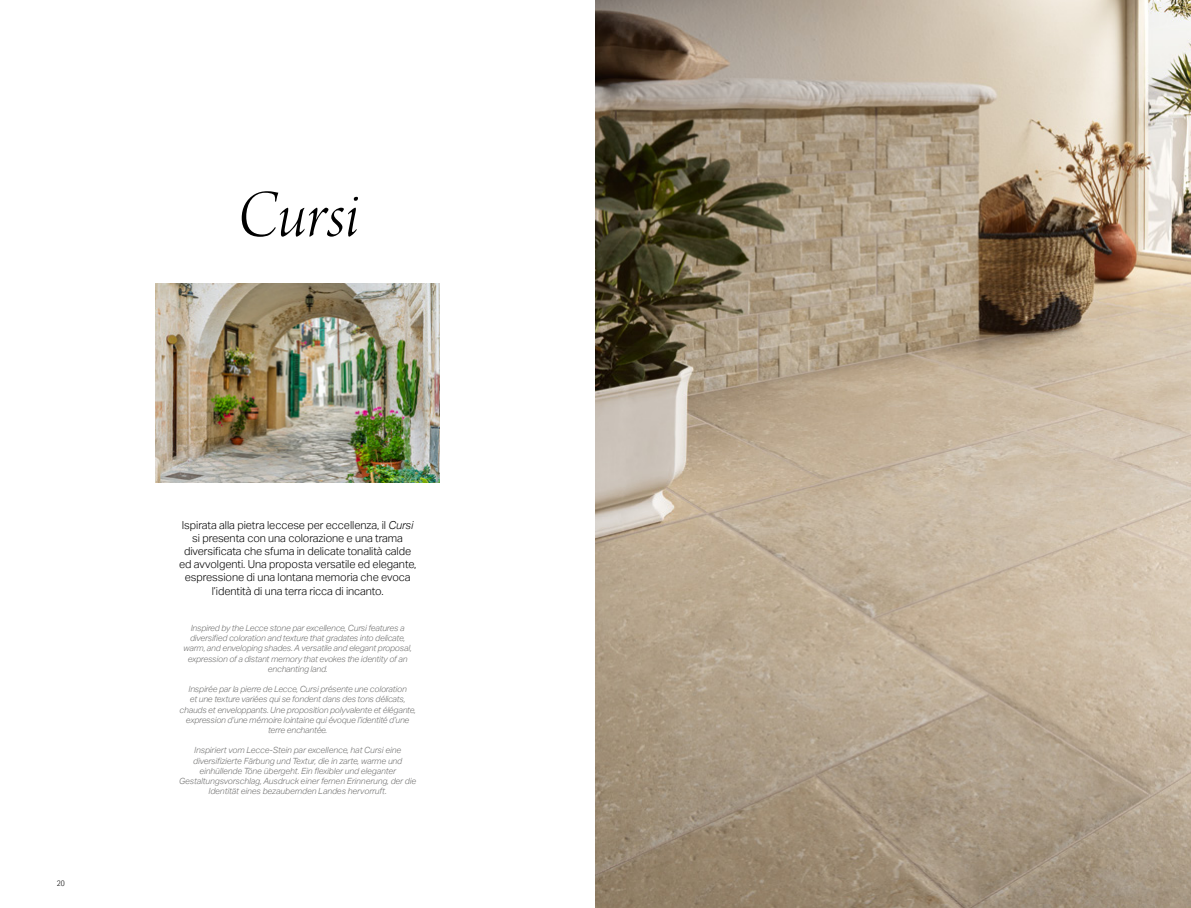
<style>
.page{position:relative;width:1191px;height:908px;background:#fff}
.page>*{position:absolute;margin:0;border:0;box-sizing:border-box;transform-origin:0 0}
.t1{font:70px "Arno Pro Light Italic Display";letter-spacing:.005em;color:#000}
.t2{font:300 11px/13.2px "Aktiv Grotesk";letter-spacing:-.005em;color:#000;text-align:center}
.t3{font:italic 300 8.5px/10.2px "Aktiv Grotesk";letter-spacing:-.015em;color:#6f6f6e;text-align:center}
.t4{font:300 8px "Aktiv Grotesk Cd";color:#000}
.s1{font-style:italic}
</style>
<div class="page">
<img style="left:595px;top:0;width:596px;height:907px">
<img style="left:156px;top:284px;width:283px;height:198px">
<p class="t4" style="left:57px;top:878px;width:10px">20</p>
<h1 class="t1" style="left:237px;top:175px;width:123px">Cursi</h1>
<p class="t2" style="left:179px;top:518px;width:239px">Ispirata alla pietra leccese per eccellenza, il <span class="s1">Cursi </span>si presenta con una colorazione e una trama diversificata che sfuma in delicate tonalità calde ed avvolgenti. Una proposta versatile ed elegante, espressione di una lontana memoria che evoca l’identità di una terra ricca di incanto.</p>
<p class="t3" style="left:184px;top:622px;width:229px">Inspired by the Lecce stone par excellence, Cursi features a diversified coloration and texture that gradates into delicate, warm, and enveloping shades. A versatile and elegant proposal, expression of a distant memory that evokes the identity of an enchanting land.</p>
<p class="t3" style="left:179px;top:683px;width:238px">Inspirée par la pierre de Lecce, Cursi présente une coloration<br>et une texture variées qui se fondent dans des tons délicats, chauds et enveloppants. Une proposition polyvalente et élégante, expression d’une mémoire lointaine qui évoque l’identité d’une terre enchantée.</p>
<p class="t3" style="left:179px;top:745px;width:239px">Inspiriert vom Lecce-Stein par excellence, hat Cursi eine diversifizierte Färbung und Textur, die in zarte, warme und einhüllende Töne übergeht. Ein flexibler und eleganter Gestaltungsvorschlag, Ausdruck einer fernen Erinnerung, der die Identität eines bezaubernden Landes hervorruft.</p>
</div>
